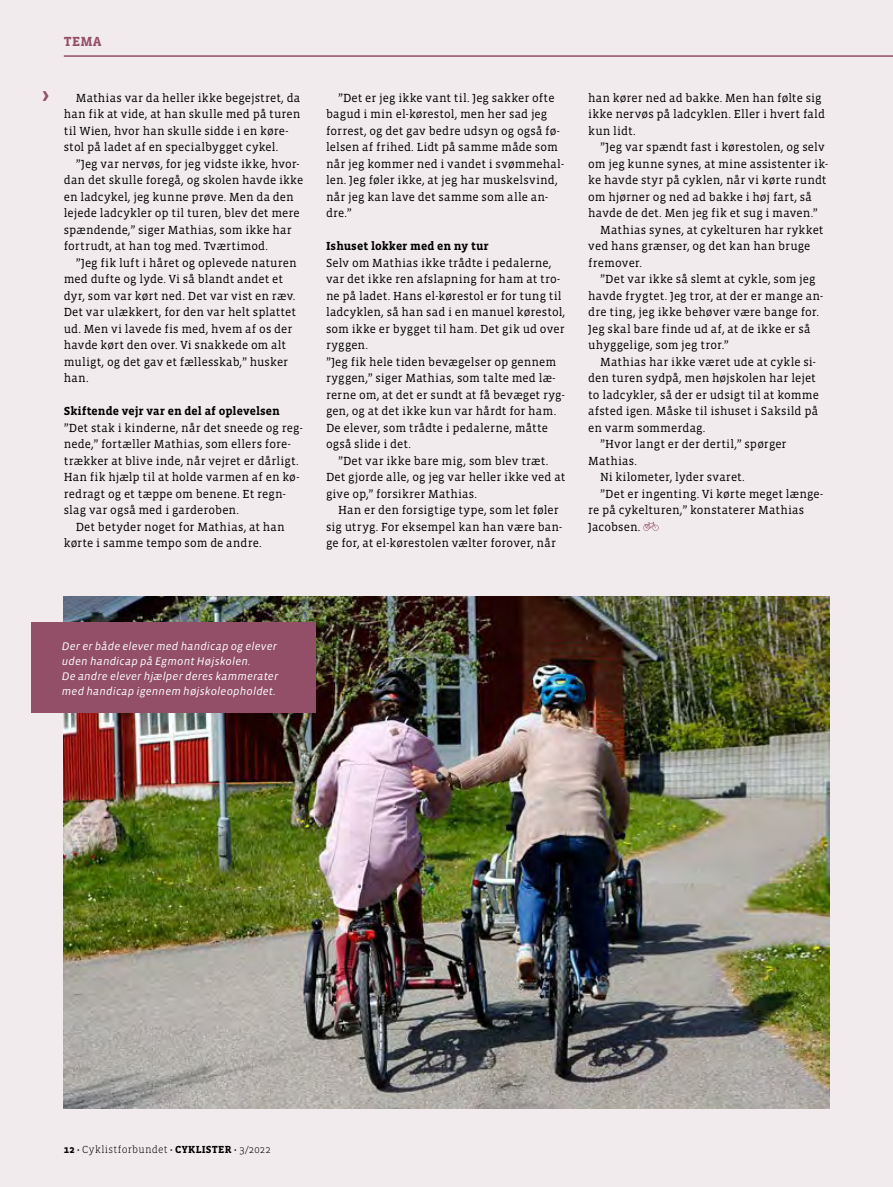
<style>
.page{position:relative;width:893px;height:1187px;background:#fff}
.page>*{position:absolute;margin:0;border:0;box-sizing:border-box;transform-origin:0 0}
.t1{font:700 22.5px "Vista Slab OT";color:#924f67}
.t2{font:700 13.5px "Vista Slab OT";color:#924f67}
.t3{font:12px/16.5px "Vista Slab OT";letter-spacing:.01em;color:#000}
.t4{font:700 12px "Vista Slab OT";letter-spacing:.005em;color:#000}
.t5{font:italic 11.25px/15px "Vista Sans OT";letter-spacing:.015em;color:#fff}
.t6{font:300 10.5px "Vista Slab OT";letter-spacing:.025em;color:#000}
.s1{font-weight:700}
</style>
<div class="page">
<div style="left:0;top:0;width:893px;height:1186px;background:#f2ebee"></div>
<svg style="left:643px;top:522px;width:16px;height:9px"></svg>
<img style="left:64px;top:597px;width:765px;height:511px">
<div style="left:31px;top:622px;width:285px;height:90px;background:#924f67"></div>
<hr style="left:64px;top:55px;width:829px;height:2px;background:#924f67">
<p class="t2" style="left:64px;top:34px;width:39px">TEMA</p>
<h1 class="t1" style="left:43px;top:82px;width:8px">›</h1>
<p class="t3" style="left:64px;top:89px;width:238px;text-indent:12px">Mathias var da heller ikke begejstret, da han fik at vide, at han skulle med på turen til Wien, hvor han skulle sidde i en køre&shy;stol på ladet af en specialbygget cykel.</p>
<p class="t3" style="left:64px;top:155px;width:241px;text-indent:12px">”Jeg var nervøs, for jeg vidste ikke, hvor&shy;dan det skulle foregå, og skolen havde ikke en ladcykel, jeg kunne prøve. Men da den lejede ladcykler op til turen, blev det mere spændende,” siger Mathias, som ikke har fortrudt, at han tog med. Tværtimod.</p>
<p class="t3" style="left:64px;top:254px;width:234px;text-indent:12px">”Jeg fik luft i håret og oplevede naturen med dufte og lyde. Vi så blandt andet et dyr, som var kørt ned. Det var vist en ræv.<br>Det var ulækkert, for den var helt splattet ud. Men vi lavede fis med, hvem af os der havde kørt den over. Vi snakkede om alt muligt, og det gav et fællesskab,” husker han.</p>
<p class="t4" style="left:64px;top:405px;width:218px">Skiftende vejr var en del af oplevelsen</p>
<p class="t3" style="left:64px;top:419px;width:240px">”Det stak i kinderne, når det sneede og reg-</p>
<p class="t3" style="left:64px;top:436px;width:228px">nede,” fortæller Mathias, som ellers fore-</p>
<p class="t3" style="left:64px;top:452px;width:236px">trækker at blive inde, når vejret er dårligt.</p>
<p class="t3" style="left:64px;top:469px;width:237px">Han fik hjælp til at holde varmen af en kø-</p>
<p class="t3" style="left:64px;top:485px;width:224px">redragt og et tæppe om benene. Et regn-</p>
<p class="t3" style="left:64px;top:502px;width:177px">slag var også med i garderoben.</p>
<p class="t3" style="left:76px;top:518px;width:210px">Det betyder noget for Mathias, at han</p>
<p class="t3" style="left:64px;top:535px;width:199px">kørte i samme tempo som de andre.</p>
<p class="t3" style="left:326px;top:89px;width:240px;text-indent:12px">”Det er jeg ikke vant til. Jeg sakker ofte bagud i min el-kørestol, men her sad jeg forrest, og det gav bedre udsyn og også fø&shy;lelsen af frihed. Lidt på samme måde som når jeg kommer ned i vandet i svømmehal&shy;len. Jeg føler ikke, at jeg har muskelsvind, når jeg kan lave det samme som alle an&shy;dre.”</p>
<p class="t4" style="left:326px;top:240px;width:164px">Ishuset lokker med en ny tur</p>
<p class="t3" style="left:326px;top:254px;width:241px">Selv om Mathias ikke trådte i pedalerne, var det ikke ren afslapning for ham at tro&shy;ne på ladet. Hans el-kørestol er for tung til ladcyklen, så han sad i en manuel kørestol, som ikke er bygget til ham. Det gik ud over ryggen.<br>”Jeg fik hele tiden bevægelser op gennem ryggen,” siger Mathias, som talte med læ&shy;rerne om, at det er sundt at få bevæget ryg&shy;gen, og at det ikke kun var hårdt for ham.<br>De elever, som trådte i pedalerne, måtte også slide i det.</p>
<p class="t3" style="left:326px;top:452px;width:241px;text-indent:12px">”Det var ikke bare mig, som blev træt.<br>Det gjorde alle, og jeg var heller ikke ved at give op,” forsikrer Mathias.</p>
<p class="t3" style="left:326px;top:502px;width:238px;text-indent:12px">Han er den forsigtige type, som let føler sig utryg. For eksempel kan han være ban&shy;ge for, at el-kørestolen vælter forover, når</p>
<p class="t3" style="left:588px;top:89px;width:238px">han kører ned ad bakke. Men han følte sig ikke nervøs på ladcyklen. Eller i hvert fald kun lidt.</p>
<p class="t3" style="left:600px;top:139px;width:226px">”Jeg var spændt fast i kørestolen, og selv</p>
<p class="t3" style="left:588px;top:155px;width:241px">om jeg kunne synes, at mine assistenter ik-</p>
<p class="t3" style="left:588px;top:172px;width:240px">ke havde styr på cyklen, når vi kørte rundt</p>
<p class="t3" style="left:588px;top:188px;width:225px">om hjørner og ned ad bakke i høj fart, så</p>
<p class="t3" style="left:588px;top:205px;width:231px">havde de det. Men jeg fik et sug i maven.”</p>
<p class="t3" style="left:600px;top:221px;width:225px">Mathias synes, at cykelturen har rykket</p>
<p class="t3" style="left:588px;top:238px;width:224px">ved hans grænser, og det kan han bruge</p>
<p class="t3" style="left:588px;top:254px;width:56px">fremover.</p>
<p class="t3" style="left:600px;top:271px;width:217px">”Det var ikke så slemt at cykle, som jeg</p>
<p class="t3" style="left:588px;top:287px;width:236px">havde frygtet. Jeg tror, at der er mange an-</p>
<p class="t3" style="left:588px;top:304px;width:232px">dre ting, jeg ikke behøver være bange for.</p>
<p class="t3" style="left:588px;top:320px;width:224px">Jeg skal bare finde ud af, at de ikke er så</p>
<p class="t3" style="left:588px;top:337px;width:142px">uhyggelige, som jeg tror.”</p>
<p class="t3" style="left:600px;top:353px;width:217px">Mathias har ikke været ude at cykle si-</p>
<p class="t3" style="left:588px;top:370px;width:229px">den turen sydpå, men højskolen har lejet</p>
<p class="t3" style="left:588px;top:386px;width:232px">to ladcykler, så der er udsigt til at komme</p>
<p class="t3" style="left:588px;top:403px;width:231px">afsted igen. Måske til ishuset i Saksild på</p>
<p class="t3" style="left:588px;top:419px;width:119px">en varm sommerdag.</p>
<p class="t3" style="left:600px;top:436px;width:188px">”Hvor langt er der dertil,” spørger</p>
<p class="t3" style="left:588px;top:452px;width:50px">Mathias.</p>
<p class="t3" style="left:600px;top:469px;width:146px">Ni kilometer, lyder svaret.</p>
<p class="t3" style="left:600px;top:485px;width:224px">”Det er ingenting. Vi kørte meget længe-</p>
<p class="t3" style="left:588px;top:502px;width:218px">re på cykelturen,” konstaterer Mathias</p>
<p class="t3" style="left:588px;top:518px;width:54px">Jacobsen.</p>
<p class="t5" style="left:62px;top:638px;width:218px">Der er både elever med handicap og elever uden handicap på Egmont Højskolen.<br>De andre elever hjælper deres kammerater med handicap igennem højskoleopholdet.</p>
<p class="t6" style="left:64px;top:1143px;width:208px"><span class="s1">12 ·</span> Cyklistforbundet <span class="s1">· CYKLISTER ·</span> 3/2022</p>
</div>
